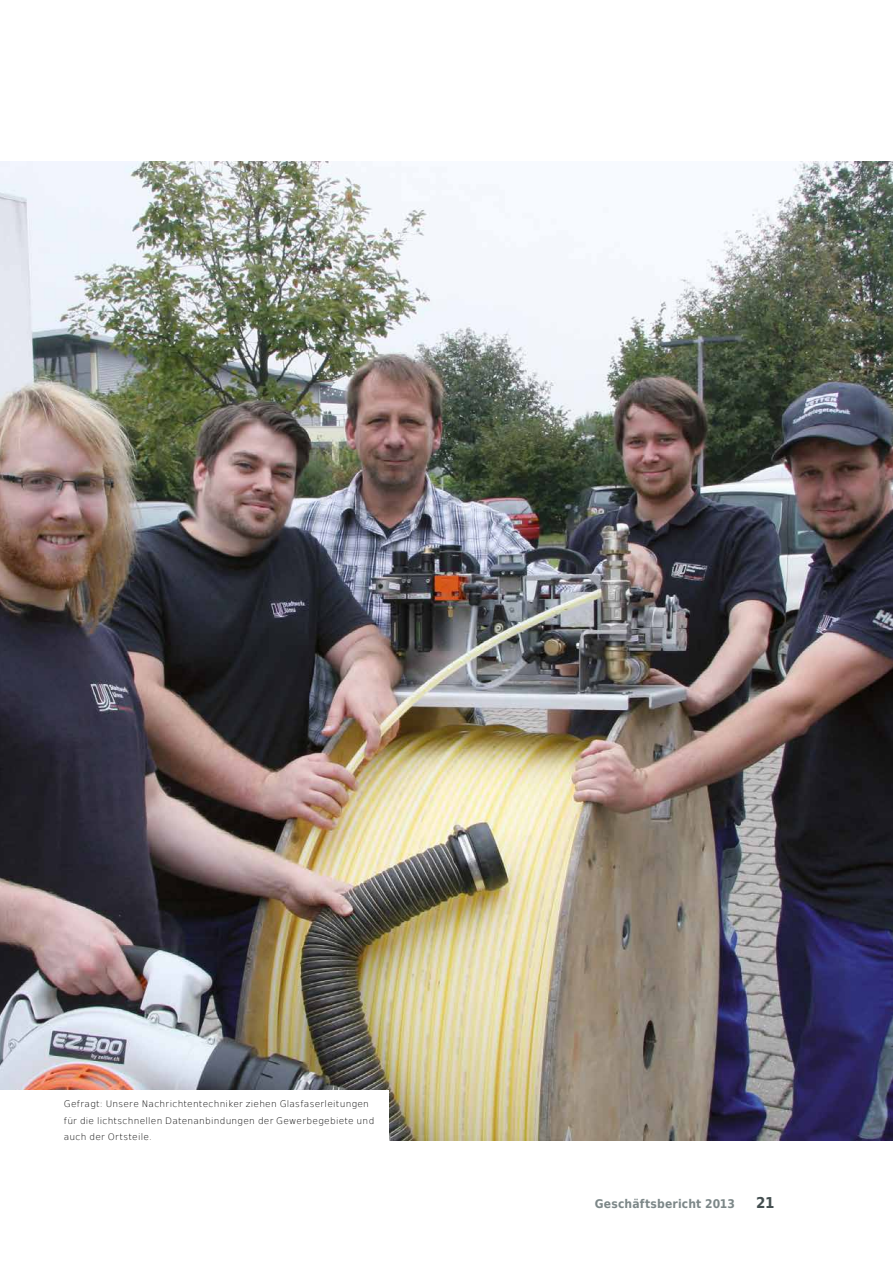
<style>
.page{position:relative;width:893px;height:1263px;background:#fff}
.page>*{position:absolute;margin:0;border:0;box-sizing:border-box;transform-origin:0 0}
.t1{font:700 15px "DejaVu Sans Condensed";color:#444f50}
.t2{font:700 12px "DejaVu Sans Condensed";letter-spacing:.01em;color:#7c8788}
.t3{font:200 9px/16.8px "DejaVu Sans";letter-spacing:.025em;color:#000}
</style>
<div class="page">
<img style="left:0;top:161px;width:893px;height:979px">
<div style="left:0;top:1090px;width:389px;height:73px;background:#fff"></div>
<p class="t3" style="left:64px;top:1095px;width:312px">Gefragt: Unsere Nachrichtentechniker ziehen Glasfaserleitungen für die lichtschnellen Datenanbindungen der Gewerbegebiete und auch der Ortsteile.</p>
<h2 class="t2" style="left:595px;top:1193px;width:142px">Geschäftsbericht 2013</h2>
<h1 class="t1" style="left:756px;top:1190px;width:20px">21</h1>
</div>
